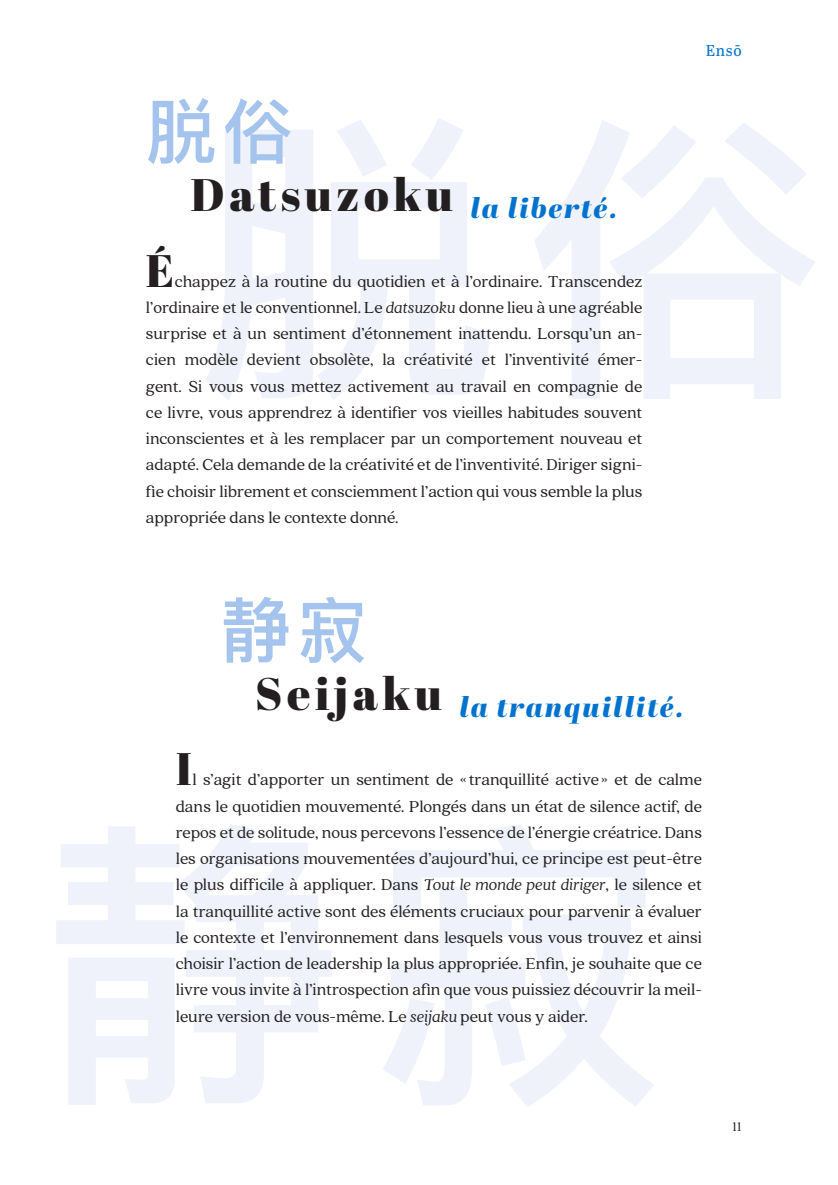
<style>
.page{position:relative;width:838px;height:1185px;background:#fff}
.page>*{position:absolute;margin:0;border:0;box-sizing:border-box;transform-origin:0 0}
.t1{font:500 70.88px "Ping Fang HK";color:#a4c4ed}
.t2{font:45.5px "Abril Fatface";color:#231f20}
.t3{font:italic 28px "Abril Fatface";letter-spacing:.06em;color:#0073ce}
.t4{font:17.5px/26.2px "Quincy CF";color:#231f20;text-align:justify}
.t5{font:15.75px "Abril Titling";color:#0073ce}
.t6{font:14px "Quincy CF";color:#231f20}
.s1{font-style:italic}
</style>
<div class="page">
<svg style="left:56px;top:824px;width:598px;height:283px"></svg>
<svg style="left:206px;top:118px;width:609px;height:282px"></svg>
<h1 class="t1" style="left:146px;top:88px;width:149px">脱俗</h1>
<h3 class="t3" style="left:191px;top:188px;width:428px"><sup>Datsuzoku</sup> la liberté.</h3>
<h2 class="t2" style="left:146px;top:238px;width:30px">É</h2>
<p class="t4" style="left:146px;top:268px;width:498px;text-indent:29px">chappez à la routine du quotidien et à l’ordinaire. Transcendez l’ordinaire et le conventionnel. Le <span class="s1">datsuzoku</span> donne lieu à une agréable surprise et à un sentiment d’étonnement inattendu. Lorsqu’un an&shy;cien modèle devient obsolète, la créativité et l’inventivité émer&shy;gent. Si vous vous mettez activement au travail en compagnie de ce livre, vous apprendrez à identifier vos vieilles habitudes souvent inconscientes et à les remplacer par un comportement nouveau et adapté. Cela demande de la créativité et de l’inventivité. Diriger signi&shy;fie choisir librement et consciemment l’action qui vous semble la plus appropriée dans le contexte donné.</p>
<p class="t5" style="left:705px;top:39px;width:37px">Ensō</p>
<h1 class="t1" style="left:220px;top:586px;width:149px">静寂</h1>
<h3 class="t3" style="left:255px;top:687px;width:430px"><sup>Seijaku</sup> la tranquillité.</h3>
<h2 class="t2" style="left:176px;top:737px;width:18px">I</h2>
<p class="t4" style="left:176px;top:767px;width:527px;text-indent:17px">l s’agit d’apporter un sentiment de «tranquillité active » et de calme dans le quotidien mouvementé. Plongés dans un état de silence actif, de repos et de solitude, nous percevons l’essence de l’énergie créatrice. Dans les organisations mouvementées d’aujourd’hui, ce principe est peut-être le plus difficile à appliquer. Dans <span class="s1">Tout le monde peut diriger</span>, le silence et la tranquillité active sont des éléments cruciaux pour parvenir à évaluer le contexte et l’environnement dans lesquels vous vous trouvez et ainsi choisir l’action de leadership la plus appropriée. Enfin, je souhaite que ce livre vous invite à l’introspection afin que vous puissiez découvrir la meil&shy;leure version de vous-même. Le <span class="s1">seijaku</span> peut vous y aider.</p>
<p class="t6" style="left:732px;top:1118px;width:11px">11</p>
</div>
